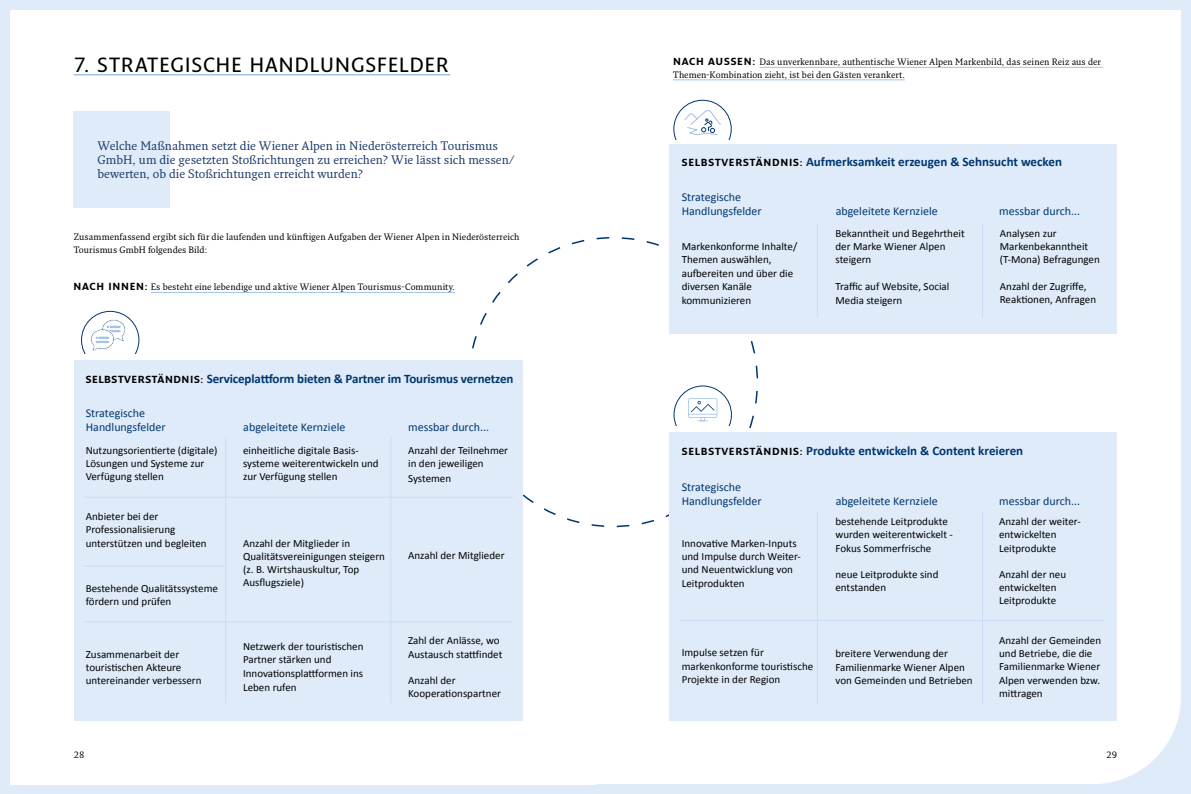
<style>
.page{position:relative;width:1191px;height:794px;background:#fff}
.page>*{position:absolute;margin:0;border:0;box-sizing:border-box;transform-origin:0 0}
.t1{font:600 20px "Fresco Sans Pro";letter-spacing:.06em;color:#000}
.t2{font:700 13px "Calibri";letter-spacing:-.01em;color:#003670}
.t3{font:12px/14.4px "Calibri";color:#003670}
.t4{font:12px/14px "Fresco Pro";color:#1d3b6a}
.t5{font:11px/13.2px "Calibri";color:#000}
.t6{font:9px/12.5px "Fresco Pro";letter-spacing:.005em;color:#000}
.s1{font-family:"Fresco Sans Pro";font-weight:700;font-size:10px}
.s2{font-family:"Fresco Sans Pro";font-size:10px;color:#000}
</style>
<div class="page">
<div style="left:595px;top:0;width:596px;height:794px;background:#dfebf9"></div>
<div style="left:595px;top:10px;width:586px;height:774px;background:#fff"></div>
<div style="left:0;top:0;width:595px;height:794px;background:#dfebf9"></div>
<div style="left:10px;top:10px;width:585px;height:774px;background:#fff"></div>
<div style="left:81px;top:311px;width:58px;height:58px;border:1px solid #003670;border-radius:50%"></div>
<svg style="left:90px;top:319px;width:36px;height:32px"></svg>
<div style="left:455px;top:223px;width:317px;height:318px;background:#fff"></div>
<div style="left:674px;top:100px;width:57px;height:58px;background:#fff;border-radius:50%"></div>
<div style="left:673px;top:100px;width:58px;height:58px;border:1px solid #003670;border-radius:50%"></div>
<svg style="left:684px;top:110px;width:37px;height:26px"></svg>
<div style="left:668px;top:140px;width:70px;height:13px;background:#fff"></div>
<div style="left:668px;top:426px;width:70px;height:13px;background:#fff"></div>
<div style="left:79px;top:354px;width:70px;height:13px;background:#fff"></div>
<div style="left:669px;top:144px;width:447px;height:189px;background:#dfebf9"></div>
<div style="left:669px;top:432px;width:447px;height:288px;background:#dfebf9"></div>
<div style="left:74px;top:360px;width:448px;height:360px;background:#dfebf9"></div>
<hr style="left:151px;top:292px;width:304px;height:1px;background:#a4c1e7">
<hr style="left:759px;top:67px;width:344px;height:1px;background:#a4c1e7">
<hr style="left:673px;top:79px;width:232px;height:1px;background:#a4c1e7">
<hr style="left:83px;top:496px;width:430px;height:1px;background:#caddf4">
<hr style="left:83px;top:565px;width:142px;height:1px;background:#caddf4">
<hr style="left:83px;top:621px;width:430px;height:1px;background:#caddf4">
<hr style="left:679px;top:620px;width:425px;height:1px;background:#caddf4">
<hr style="left:225px;top:437px;width:1px;height:266px;background:#caddf4">
<hr style="left:817px;top:224px;width:1px;height:93px;background:#caddf4">
<hr style="left:817px;top:511px;width:1px;height:194px;background:#caddf4">
<hr style="left:390px;top:437px;width:1px;height:266px;background:#caddf4">
<hr style="left:982px;top:224px;width:1px;height:94px;background:#caddf4">
<hr style="left:982px;top:511px;width:1px;height:194px;background:#caddf4">
<div style="left:73px;top:111px;width:97px;height:97px;background:#dfebf9"></div>
<hr style="left:74px;top:74px;width:376px;height:1px;background:#a4c1e7">
<h1 class="t1" style="left:74px;top:52px;width:376px">7. STRATEGISCHE HANDLUNGSFELDER</h1>
<p class="t4" style="left:97px;top:138px;width:419px">Welche Maßnahmen setzt die Wiener Alpen in Niederösterreich Tourismus<br>GmbH, um die gesetzten Stoßrichtungen zu erreichen? Wie lässt sich messen/ bewerten, ob die Stoßrichtungen erreicht wurden?</p>
<p class="t6" style="left:74px;top:231px;width:447px">Zusammenfassend ergibt sich für die laufenden und künftigen Aufgaben der Wiener Alpen in Niederösterreich<br>Tourismus GmbH folgendes Bild:</p>
<p class="t6" style="left:73px;top:281px;width:383px"><span class="s1">NACH INNEN:</span> Es besteht eine lebendige und aktive Wiener Alpen Tourismus-Community.</p>
<p class="t2" style="left:86px;top:370px;width:429px"><span class="s2">SELBSTVERSTÄNDNIS:</span> Serviceplattform bieten &amp; Partner im Tourismus vernetzen</p>
<p class="t3" style="left:86px;top:405px;width:81px">Strategische<br>Handlungsfelder</p>
<p class="t5" style="left:86px;top:443px;width:133px">Nutzungsorientierte (digitale)<br>Lösungen und Systeme zur<br>Verfügung stellen</p>
<p class="t5" style="left:86px;top:509px;width:122px">Anbieter bei der<br>Professionalisierung unterstützen und begleiten</p>
<p class="t5" style="left:86px;top:581px;width:134px">Bestehende Qualitätssysteme fördern und prüfen</p>
<p class="t5" style="left:86px;top:647px;width:117px">Zusammenarbeit der touristischen Akteure untereinander verbessern</p>
<p class="t3" style="left:243px;top:419px;width:104px">abgeleitete Kernziele</p>
<p class="t5" style="left:243px;top:443px;width:137px">einheitliche digitale Basis&shy;systeme weiterentwickeln und zur Verfügung stellen</p>
<p class="t5" style="left:243px;top:536px;width:143px">Anzahl der Mitglieder in<br>Qualitätsvereinigungen steigern (z. B. Wirtshauskultur, Top<br>Ausflugsziele)</p>
<p class="t5" style="left:243px;top:639px;width:122px">Netzwerk der touristischen<br>Partner stärken und<br>Innovationsplattformen ins</p>
<p class="t5" style="left:243px;top:680px;width:55px">Leben rufen</p>
<p class="t3" style="left:408px;top:419px;width:82px">messbar durch...</p>
<p class="t5" style="left:408px;top:443px;width:101px">Anzahl der Teilnehmer in den jeweiligen</p>
<p class="t5" style="left:408px;top:471px;width:45px">Systemen</p>
<p class="t5" style="left:408px;top:548px;width:98px">Anzahl der Mitglieder</p>
<p class="t5" style="left:408px;top:633px;width:96px">Zahl der Anlässe, wo<br>Austausch stattfindet</p>
<p class="t5" style="left:408px;top:673px;width:94px">Anzahl der<br>Kooperationspartner</p>
<p class="t6" style="left:673px;top:56px;width:429px"><span class="s1">NACH AUSSEN:</span> Das unverkennbare, authentische Wiener Alpen Markenbild, das seinen Reiz aus der<br>Themen-Kombination zieht, ist bei den Gästen verankert.</p>
<p class="t2" style="left:681px;top:154px;width:382px"><span class="s2">SELBSTVERSTÄNDNIS:</span> Aufmerksamkeit erzeugen &amp; Sehnsucht wecken</p>
<p class="t3" style="left:682px;top:189px;width:81px">Strategische<br>Handlungsfelder</p>
<p class="t5" style="left:681px;top:239px;width:117px">Markenkonforme Inhalte/<br>Themen auswählen, aufbereiten und über die diversen Kanäle</p>
<p class="t5" style="left:681px;top:293px;width:71px">kommunizieren</p>
<p class="t3" style="left:835px;top:203px;width:104px">abgeleitete Kernziele</p>
<p class="t5" style="left:835px;top:226px;width:131px">Bekanntheit und Begehrtheit der Marke Wiener Alpen steigern</p>
<p class="t5" style="left:835px;top:278px;width:115px;line-height:14.4px">Traffic auf Website, Social<br>Media steigern</p>
<p class="t3" style="left:999px;top:203px;width:82px">messbar durch...</p>
<p class="t5" style="left:999px;top:226px;width:101px">Analysen zur<br>Markenbekanntheit (T-Mona) Befragungen</p>
<p class="t5" style="left:999px;top:279px;width:98px">Anzahl der Zugriffe,<br>Reaktionen, Anfragen</p>
<p class="t2" style="left:681px;top:443px;width:343px"><span class="s2">SELBSTVERSTÄNDNIS:</span> Produkte entwickeln &amp; Content kreieren</p>
<p class="t3" style="left:682px;top:479px;width:81px">Strategische<br>Handlungsfelder</p>
<p class="t5" style="left:681px;top:536px;width:121px">Innovative Marken-Inputs und Impulse durch Weiter&shy;und Neuentwicklung von<br>Leitprodukten</p>
<p class="t3" style="left:835px;top:493px;width:104px">abgeleitete Kernziele</p>
<p class="t5" style="left:835px;top:514px;width:119px">bestehende Leitprodukte wurden weiterentwickelt -<br>Fokus Sommerfrische</p>
<p class="t5" style="left:835px;top:567px;width:104px">neue Leitprodukte sind entstanden</p>
<p class="t5" style="left:681px;top:645px;width:133px">Impulse setzen für markenkonforme touristische<br>Projekte in der Region</p>
<p class="t5" style="left:835px;top:646px;width:139px">breitere Verwendung der<br>Familienmarke Wiener Alpen von Gemeinden und Betrieben</p>
<p class="t3" style="left:999px;top:493px;width:82px">messbar durch...</p>
<p class="t5" style="left:999px;top:514px;width:83px">Anzahl der weiter&shy;entwickelten<br>Leitprodukte</p>
<p class="t5" style="left:999px;top:567px;width:68px">Anzahl der neu entwickelten<br>Leitprodukte</p>
<p class="t5" style="left:999px;top:633px;width:103px">Anzahl der Gemeinden und Betriebe, die die<br>Familienmarke Wiener<br>Alpen verwenden bzw. mittragen</p>
<p class="t6" style="left:74px;top:748px;width:12px">28</p>
<p class="t6" style="left:1106px;top:748px;width:12px">29</p>
</div>
